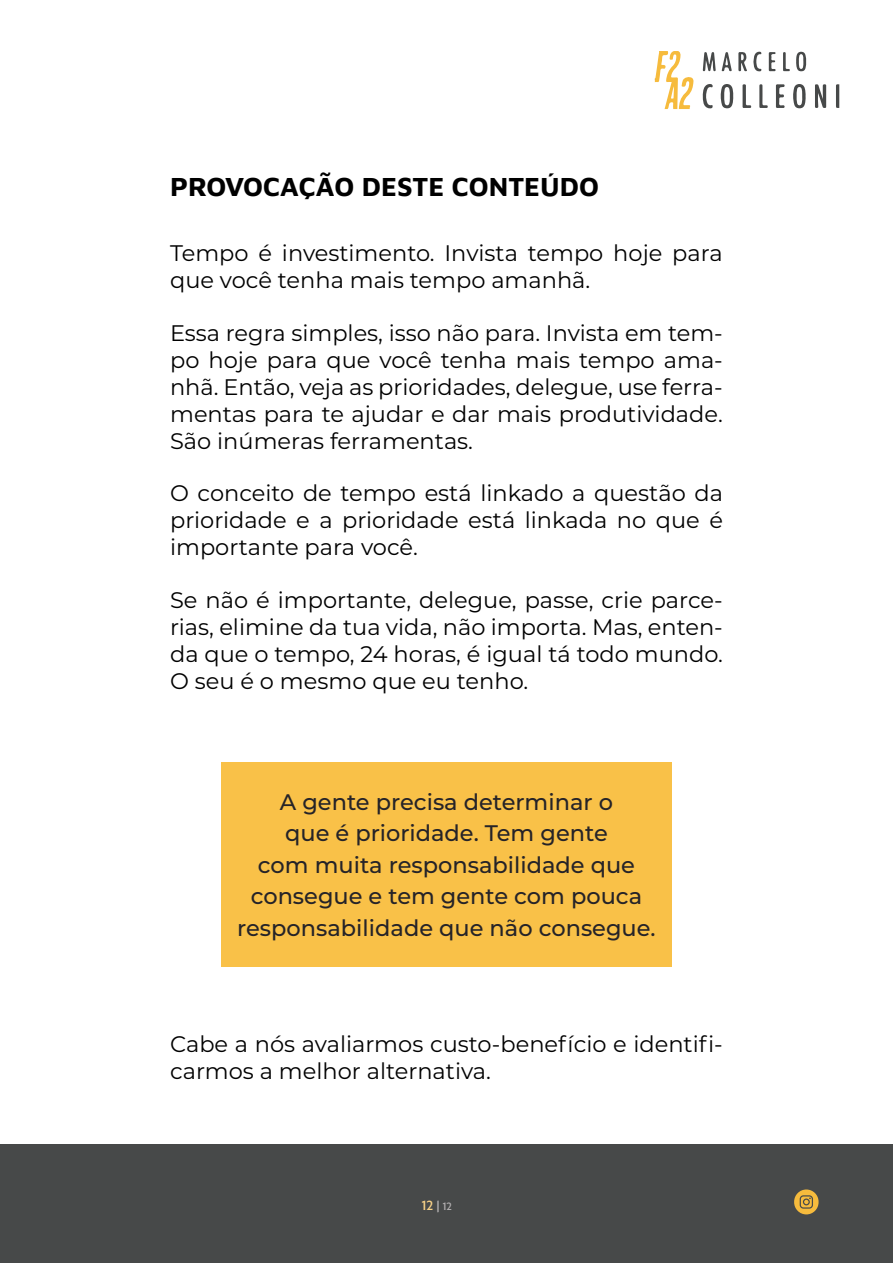
<style>
.page{position:relative;width:893px;height:1263px;background:#fff}
.page>*{position:absolute;margin:0;border:0;box-sizing:border-box;transform-origin:0 0}
.t1{font:700 27px "Maven Pro";color:#000}
.Body{font:22.5px/27px "Montserrat";color:#000;text-align:justify}
.BOX{font:500 22.5px/31.5px "Montserrat";color:#252328;text-align:center}
.t2{font:500 15px "Serenity";color:#fad388}
.s1{color:#b3b0b1}
.s2{font-size:12px;color:#b3b0b1}
</style>
<div class="page">
<div style="left:221px;top:762px;width:451px;height:205px;background:#f9c148"></div>
<div style="left:0;top:1144px;width:893px;height:119px;background:#474949"></div>
<svg style="left:836px;top:84px;width:3px;height:24px"></svg>
<svg style="left:655px;top:51px;width:38px;height:58px"></svg>
<svg style="left:815px;top:84px;width:11px;height:24px"></svg>
<svg style="left:720px;top:84px;width:13px;height:24px"></svg>
<svg style="left:793px;top:84px;width:13px;height:24px"></svg>
<svg style="left:776px;top:84px;width:9px;height:24px"></svg>
<svg style="left:796px;top:52px;width:10px;height:19px"></svg>
<svg style="left:703px;top:84px;width:10px;height:25px"></svg>
<svg style="left:738px;top:52px;width:9px;height:19px"></svg>
<svg style="left:743px;top:84px;width:8px;height:24px"></svg>
<svg style="left:703px;top:52px;width:29px;height:19px"></svg>
<svg style="left:759px;top:84px;width:9px;height:24px"></svg>
<svg style="left:769px;top:52px;width:7px;height:19px"></svg>
<svg style="left:753px;top:51px;width:8px;height:21px"></svg>
<svg style="left:783px;top:52px;width:7px;height:19px"></svg>
<svg style="left:794px;top:1189px;width:25px;height:25px"></svg>
<h2 class="t1" style="left:170px;top:168px;width:430px">PROVOCAÇÃO DESTE CONTEÚDO</h2>
<p class="Body" style="left:170px;top:239px;width:554px">Tempo é investimento. Invista tempo hoje para que você tenha mais tempo amanhã.</p>
<p class="Body" style="left:170px;top:319px;width:554px">Essa regra simples, isso não para. Invista em tem&shy;po hoje para que você tenha mais tempo ama&shy;nhã. Então, veja as prioridades, delegue, use ferra&shy;mentas para te ajudar e dar mais produtividade.<br>São inúmeras ferramentas.</p>
<p class="Body" style="left:170px;top:479px;width:554px">O conceito de tempo está linkado a questão da prioridade e a prioridade está linkada no que é importante para você.</p>
<p class="Body" style="left:170px;top:586px;width:554px">Se não é importante, delegue, passe, crie parce&shy;rias, elimine da tua vida, não importa. Mas, enten&shy;da que o tempo, 24 horas, é igual tá todo mundo.<br>O seu é o mesmo que eu tenho.</p>
<p class="BOX" style="left:237px;top:785px;width:420px">A gente precisa determinar o<br>que é prioridade. Tem gente<br>com muita responsabilidade que consegue e tem gente com pouca responsabilidade que não consegue.</p>
<p class="Body" style="left:170px;top:1030px;width:554px">Cabe a nós avaliarmos custo-benefício e identifi&shy;carmos a melhor alternativa.</p>
<p class="t2" style="left:422px;top:1197px;width:32px">12 <span class="s1">|</span> <span class="s2">12</span></p>
</div>
